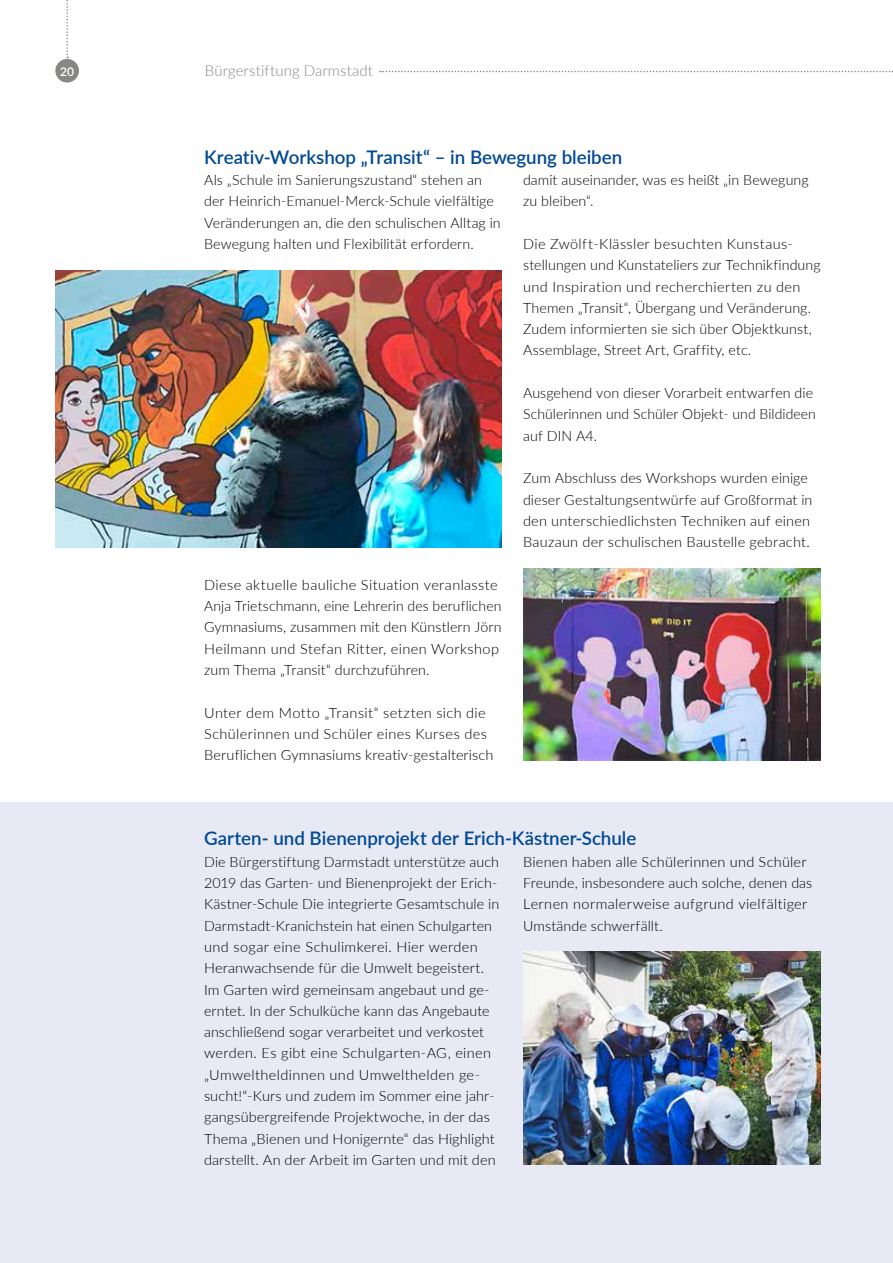
<style>
.page{position:relative;width:893px;height:1263px;background:#fff}
.page>*{position:absolute;margin:0;border:0;box-sizing:border-box;transform-origin:0 0}
.t1{font:600 18.75px "Lato";color:#004993}
.t2{font:300 15px "Lato";letter-spacing:.005em;color:#878786}
.t3{font:300 14.25px/21.3px "Lato";letter-spacing:.01em;color:#000}
.t4{font:600 12px "Lato";color:#fff}
</style>
<div class="page">
<div style="left:0;top:803px;width:893px;height:460px;background:#e7e9f5"></div>
<div style="left:55px;top:59px;width:24px;height:24px;background:#878786;border-radius:50%"></div>
<svg style="left:66px;top:0;width:2px;height:58px"></svg>
<svg style="left:380px;top:71px;width:513px;height:1px"></svg>
<img style="left:523px;top:952px;width:298px;height:212px">
<img style="left:523px;top:568px;width:298px;height:192px">
<img style="left:55px;top:270px;width:447px;height:277px">
<p class="t4" style="left:60px;top:62px;width:16px">20</p>
<p class="t2" style="left:205px;top:60px;width:170px">Bürgerstiftung Darmstadt</p>
<h1 class="t1" style="left:204px;top:143px;width:420px">Kreativ-Workshop „Transit“ – in Bewegung bleiben</h1>
<p class="t3" style="left:204px;top:169px;width:298px">Als „Schule im Sanierungszustand“ stehen an der Heinrich-Emanuel-Merck-Schule vielfältige Veränderungen an, die den schulischen Alltag in Bewegung halten und Flexibilität erfordern.</p>
<p class="t3" style="left:204px;top:573px;width:299px">Diese aktuelle bauliche Situation veranlasste Anja Trietschmann, eine Lehrerin des beruflichen Gymnasiums, zusammen mit den Künstlern Jörn Heilmann und Stefan Ritter, einen Workshop zum Thema „Transit“ durchzuführen.</p>
<p class="t3" style="left:204px;top:701px;width:291px">Unter dem Motto „Transit“ setzten sich die<br>Schülerinnen und Schüler eines Kurses des<br>Beruflichen Gymnasiums kreativ-gestalterisch</p>
<p class="t3" style="left:523px;top:169px;width:287px">damit auseinander, was es heißt „in Bewegung zu bleiben“.</p>
<p class="t3" style="left:523px;top:233px;width:299px">Die Zwölft-Klässler besuchten Kunstaus&shy;stellungen und Kunstateliers zur Technikfindung und Inspiration und recherchierten zu den Themen „Transit“, Übergang und Veränderung.<br>Zudem informierten sie sich über Objektkunst, Assemblage, Street Art, Graffity, etc.</p>
<p class="t3" style="left:523px;top:382px;width:294px">Ausgehend von dieser Vorarbeit entwarfen die<br>Schülerinnen und Schüler Objekt- und Bildideen auf DIN A4.</p>
<p class="t3" style="left:523px;top:467px;width:291px">Zum Abschluss des Workshops wurden einige dieser Gestaltungsentwürfe auf Großformat in den unterschiedlichsten Techniken auf einen Bauzaun der schulischen Baustelle gebracht.</p>
<h1 class="t1" style="left:204px;top:825px;width:434px">Garten- und Bienenprojekt der Erich-Kästner-Schule</h1>
<p class="t3" style="left:204px;top:850px;width:297px">Die Bürgerstiftung Darmstadt unterstütze auch 2019 das Garten- und Bienenprojekt der Erich-Kästner-Schule Die integrierte Gesamtschule in Darmstadt-Kranichstein hat einen Schulgarten und sogar eine Schulimkerei. Hier werden Heranwachsende für die Umwelt begeistert.<br>Im Garten wird gemeinsam angebaut und ge&shy;erntet. In der Schulküche kann das Angebaute anschließend sogar verarbeitet und verkostet werden. Es gibt eine Schulgarten-AG, einen „Umweltheldinnen und Umwelthelden ge&shy;sucht!“-Kurs und zudem im Sommer eine jahr&shy;gangsübergreifende Projektwoche, in der das Thema „Bienen und Honigernte“ das Highlight darstellt. An der Arbeit im Garten und mit den</p>
<p class="t3" style="left:523px;top:850px;width:291px">Bienen haben alle Schülerinnen und Schüler Freunde, insbesondere auch solche, denen das Lernen normalerweise aufgrund vielfältiger Umstände schwerfällt.</p>
</div>
